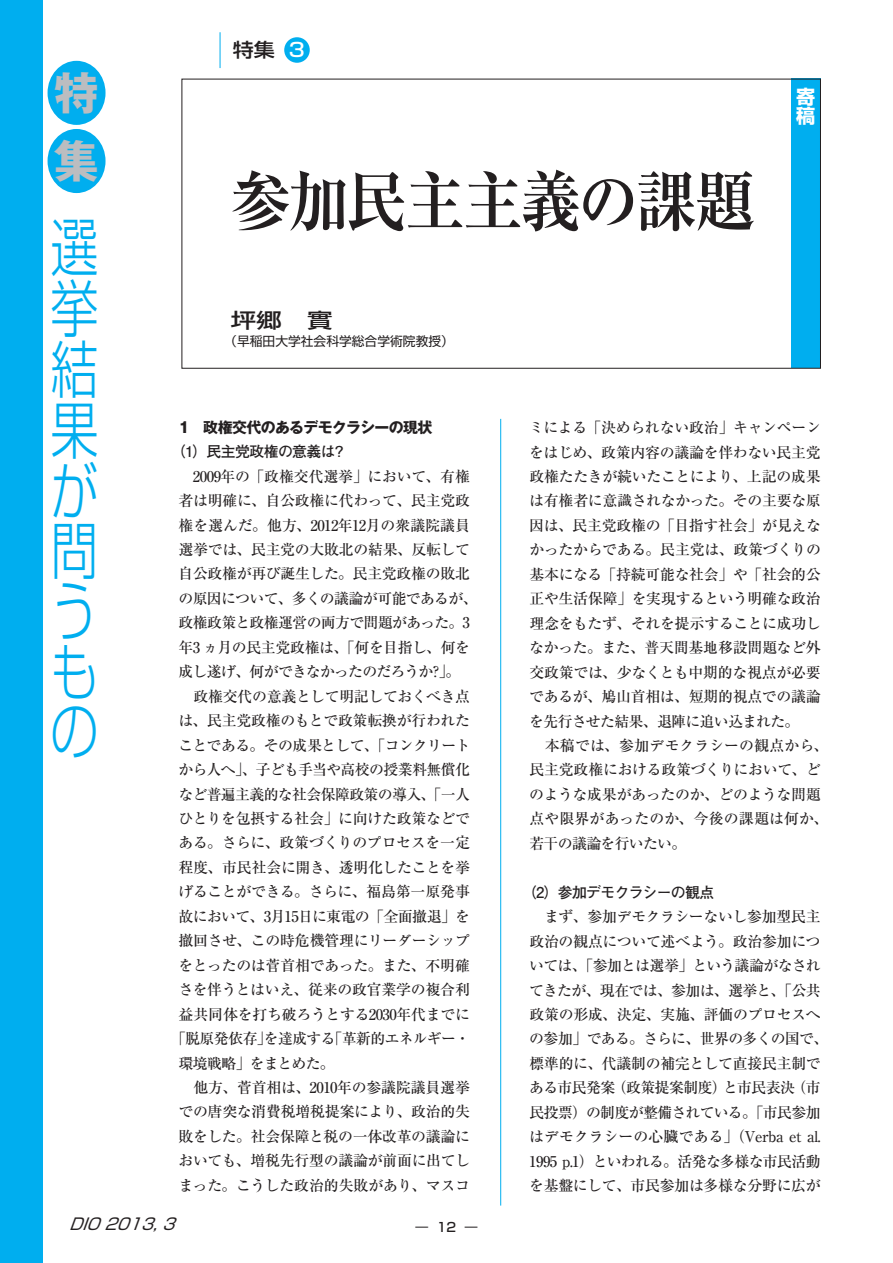
<style>
.page{position:relative;width:893px;height:1263px;background:#fff}
.page>*{position:absolute;margin:0;border:0;box-sizing:border-box;transform-origin:0 0}
.t1{font:700 65.85px "Ryumin Pro";letter-spacing:-.045em;color:#231f20;scale:.92 1}
.t2{font:300 62.55px/60.4px "Shin Go Pro";color:#00aeef;text-align:justify;scale:.77 1}
.t3{font:700 44.85px/68.1px "Gothic MB101 Pro";color:#bcbdc0}
.t4{font:500 20.4px "Shin Go Pro";color:#231f20;scale:1.25 1}
.t5{font:500 19.2px "Shin Go Pro";color:#231f20;scale:1.1 1}
.t6{font:700 19.2px/19.2px "Shin Go Pro";color:#fff}
.t7{font:italic 15.9px "Shin Go Pro";color:#231f20}
.t8{font:500 14.85px/24.5px "Ryumin Pro";letter-spacing:-.02em;color:#231f20}
.t9{font:500 14.85px "Ryumin Pro";letter-spacing:-.045em;color:#231f20}
.t10{font:500 14.85px "Ryumin Pro";letter-spacing:-.04em;color:#231f20}
.t11{font:500 14.85px "Ryumin Pro";letter-spacing:-.05em;color:#231f20}
.t12{font:700 14.85px "Futo Go B101 Pro";letter-spacing:-.04em;color:#231f20}
.t13{font:700 14.85px "Gothic MB101 Pro";letter-spacing:-.04em;color:#231f20}
.t14{font:12.75px "Shin Go Pro";color:#231f20}
.t15{font:500 12.75px "Shin Go Pro";color:#231f20}
.s1{color:#fff}
</style>
<div class="page">
<div style="left:791px;top:79px;width:30px;height:289px;background:#00aeef"></div>
<hr style="left:500px;top:419px;width:1px;height:786px;background:#00aeef">
<div style="left:0;top:0;width:43px;height:1263px;background:#00aeef"></div>
<div style="left:48px;top:61px;width:58px;height:64px;background:#00aeef;border-radius:50%"></div>
<div style="left:48px;top:129px;width:58px;height:64px;background:#00aeef;border-radius:50%"></div>
<div style="left:284px;top:37px;width:26px;height:26px;background:#00aeef;border-radius:50%"></div>
<hr style="left:220px;top:32px;width:1px;height:36px;background:#00aeef">
<h3 class="t3" style="left:54px;top:53px;width:46px">特集</h3>
<h2 class="t2" style="left:50px;top:209px;width:62px">選挙結果が問うもの</h2>
<p class="t5" style="left:233px;top:34px;width:67px">特集 <span class="s1">3</span></p>
<h1 class="t1" style="left:230px;top:149px;width:571px">参加民主主義の課題</h1>
<h3 class="t4" style="left:231px;top:304px;width:83px">坪郷　實</h3>
<p class="t14" style="left:224px;top:331px;width:231px">（早稲田大学社会科学総合学術院教授）</p>
<p class="t6" style="left:796px;top:85px;width:20px">寄稿</p>
<p class="t13" style="left:178px;top:415px;width:256px">1　政権交代のあるデモクラシーの現状</p>
<p class="t12" style="left:171px;top:440px;width:174px">（1）民主党政権の意義は?</p>
<p class="t8" style="left:179px;top:463px;width:293px">　2009年の「政権交代選挙」において、有権</p>
<p class="t8" style="left:179px;top:487px;width:293px">者は明確に、自公政権に代わって、民主党政</p>
<p class="t8" style="left:179px;top:512px;width:293px">権を選んだ。他方、2012年12月の衆議院議員</p>
<p class="t8" style="left:179px;top:536px;width:293px">選挙では、民主党の大敗北の結果、反転して</p>
<p class="t8" style="left:178px;top:561px;width:293px">自公政権が再び誕生した。民主党政権の敗北</p>
<p class="t9" style="left:178px;top:587px;width:301px">の原因について、多くの議論が可能であるが、</p>
<p class="t9" style="left:179px;top:611px;width:293px">政権政策と政権運営の両方で問題があった。3</p>
<p class="t8" style="left:179px;top:634px;width:293px">年3 ヵ月の民主党政権は、「何を目指し、何を</p>
<p class="t11" style="left:179px;top:660px;width:283px">成し遂げ、何ができなかったのだろうか?」。</p>
<p class="t8" style="left:179px;top:683px;width:293px">　政権交代の意義として明記しておくべき点</p>
<p class="t8" style="left:178px;top:707px;width:293px">は、民主党政権のもとで政策転換が行われた</p>
<p class="t10" style="left:178px;top:733px;width:293px">ことである。その成果として、「コンクリート</p>
<p class="t9" style="left:178px;top:758px;width:293px">から人へ」、子ども手当や高校の授業料無償化</p>
<p class="t10" style="left:178px;top:782px;width:293px">など普遍主義的な社会保障政策の導入、「一人</p>
<p class="t8" style="left:178px;top:805px;width:293px">ひとりを包摂する社会」に向けた政策などで</p>
<p class="t8" style="left:178px;top:829px;width:293px">ある。さらに、政策づくりのプロセスを一定</p>
<p class="t8" style="left:179px;top:854px;width:293px">程度、市民社会に開き、透明化したことを挙</p>
<p class="t8" style="left:178px;top:878px;width:293px">げることができる。さらに、福島第一原発事</p>
<p class="t10" style="left:179px;top:904px;width:293px">故において、3月15日に東電の「全面撤退」を</p>
<p class="t8" style="left:179px;top:927px;width:293px">撤回させ、この時危機管理にリーダーシップ</p>
<p class="t8" style="left:178px;top:952px;width:293px">をとったのは菅首相であった。また、不明確</p>
<p class="t8" style="left:178px;top:976px;width:293px">さを伴うとはいえ、従来の政官業学の複合利</p>
<p class="t8" style="left:179px;top:1001px;width:293px">益共同体を打ち破ろうとする2030年代までに</p>
<p class="t9" style="left:171px;top:1027px;width:301px">「脱原発依存」を達成する「革新的エネルギー・</p>
<p class="t11" style="left:179px;top:1051px;width:158px">環境戦略」をまとめた。</p>
<p class="t8" style="left:179px;top:1074px;width:293px">　他方、菅首相は、2010年の参議院議員選挙</p>
<p class="t8" style="left:178px;top:1098px;width:293px">での唐突な消費税増税提案により、政治的失</p>
<p class="t8" style="left:179px;top:1123px;width:293px">敗をした。社会保障と税の一体改革の議論に</p>
<p class="t8" style="left:178px;top:1147px;width:293px">おいても、増税先行型の議論が前面に出てし</p>
<p class="t8" style="left:178px;top:1172px;width:293px">まった。こうした政治的失敗があり、マスコ</p>
<p class="t8" style="left:529px;top:414px;width:301px">ミによる「決められない政治」キャンペーンをはじめ、政策内容の議論を伴わない民主党政権たたきが続いたことにより、上記の成果は有権者に意識されなかった。その主要な原因は、民主党政権の「目指す社会」が見えなかったからである。民主党は、政策づくりの基本になる「持続可能な社会」や「社会的公正や生活保障」を実現するという明確な政治理念をもたず、それを提示することに成功しなかった。また、普天間基地移設問題など外交政策では、少なくとも中期的な視点が必要であるが、鳩山首相は、短期的視点での議論を先行させた結果、退陣に追い込まれた。<br>　本稿では、参加デモクラシーの観点から、民主党政権における政策づくりにおいて、どのような成果があったのか、どのような問題点や限界があったのか、今後の課題は何か、若干の議論を行いたい。</p>
<p class="t12" style="left:522px;top:880px;width:194px">（2）参加デモクラシーの観点</p>
<p class="t8" style="left:529px;top:903px;width:301px">　まず、参加デモクラシーないし参加型民主政治の観点について述べよう。政治参加については、「参加とは選挙」という議論がなされてきたが、現在では、参加は、選挙と、「公共政策の形成、決定、実施、評価のプロセスへの参加」である。さらに、世界の多くの国で、標準的に、代議制の補完として直接民主制である市民発案（政策提案制度）と市民表決（市民投票）の制度が整備されている。「市民参加はデモクラシーの心臓である」（Verba et al.<br>1995 p.1）といわれる。活発な多様な市民活動を基盤にして、市民参加は多様な分野に広が</p>
<p class="t7" style="left:69px;top:1210px;width:115px">DIO 2013, 3</p>
<p class="t15" style="left:416px;top:1216px;width:63px">― 12 ―</p>
</div>
